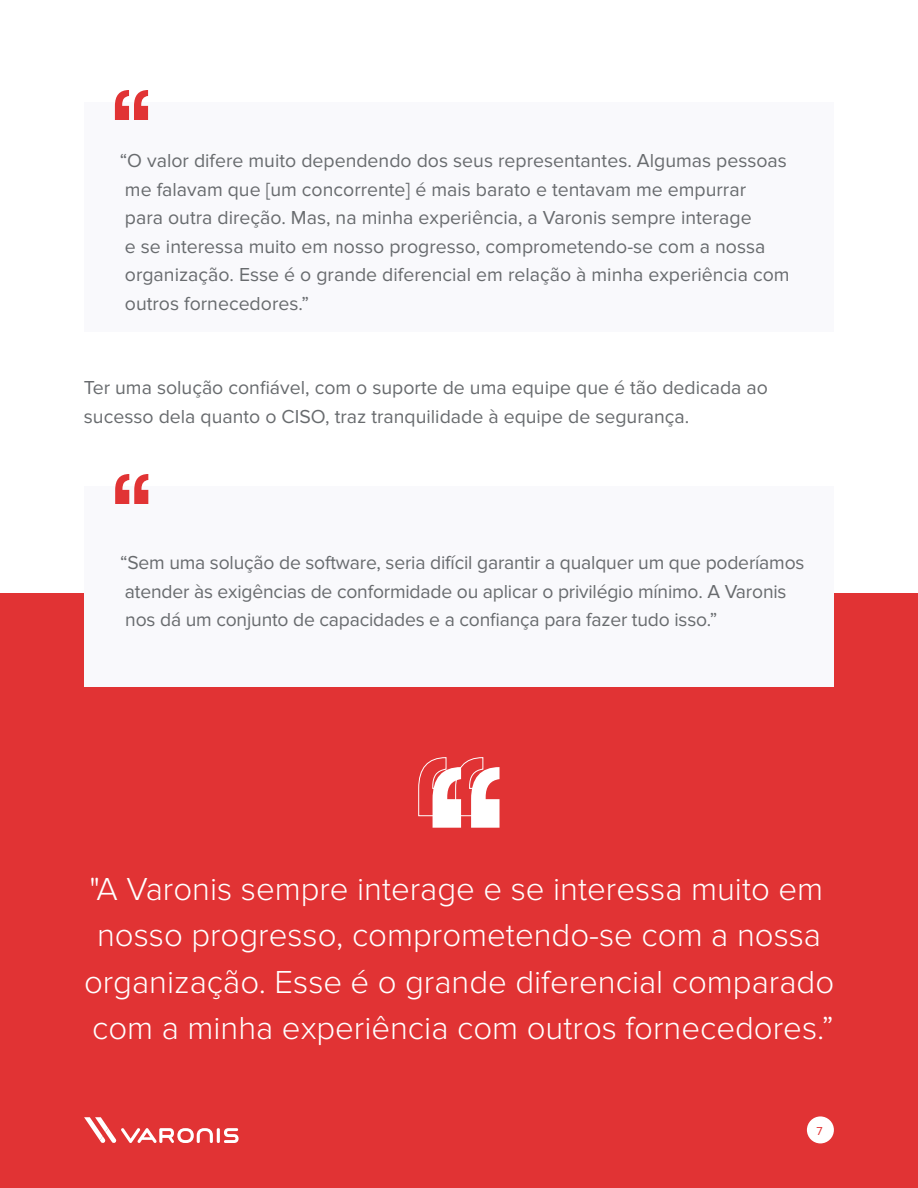
<style>
.page{position:relative;width:918px;height:1188px;background:#fff}
.page>*{position:absolute;margin:0;border:0;box-sizing:border-box;transform-origin:0 0}
.t1{font:300 33px/46.5px "Proxima Nova";color:#fff;text-align:center}
.t2{font:19.5px/28.5px "Proxima Nova";color:#686b6e}
.t3{font:12px "Proxima Nova";color:#e13334}
</style>
<div class="page">
<div style="left:0;top:594px;width:918px;height:594px;background:#e13334"></div>
<svg style="left:418px;top:757px;width:82px;height:71px"></svg>
<div style="left:84px;top:102px;width:750px;height:230px;background:#f9f9fc"></div>
<div style="left:84px;top:486px;width:750px;height:201px;background:#f9f9fc"></div>
<svg style="left:115px;top:90px;width:33px;height:30px"></svg>
<svg style="left:115px;top:474px;width:33px;height:30px"></svg>
<div style="left:807px;top:1116px;width:27px;height:27px;background:#fff;border-radius:50%"></div>
<hr style="left:217px;top:1128px;width:3px;height:15px;background:#fff;border-radius:2px">
<svg style="left:224px;top:1128px;width:15px;height:15px"></svg>
<svg style="left:84px;top:1117px;width:129px;height:26px"></svg>
<p class="t2" style="left:120px;top:147px;width:671px">“O valor difere muito dependendo dos seus representantes. Algumas pessoas me falavam que [um concorrente] é mais barato e tentavam me empurrar<br>para outra direção. Mas, na minha experiência, a Varonis sempre interage<br>e se interessa muito em nosso progresso, comprometendo-se com a nossa organização. Esse é o grande diferencial em relação à minha experiência com outros fornecedores.”</p>
<p class="t2" style="left:84px;top:374px;width:686px">Ter uma solução confiável, com o suporte de uma equipe que é tão dedicada ao sucesso dela quanto o CISO, traz tranquilidade à equipe de segurança.</p>
<p class="t2" style="left:120px;top:549px;width:686px">“Sem uma solução de software, seria difícil garantir a qualquer um que poderíamos atender às exigências de conformidade ou aplicar o privilégio mínimo. A Varonis nos dá um conjunto de capacidades e a confiança para fazer tudo isso.”</p>
<h1 class="t1" style="left:84px;top:867px;width:752px">"A Varonis sempre interage e se interessa muito em nosso progresso, comprometendo-se com a nossa organização. Esse é o grande diferencial comparado com a minha experiência com outros fornecedores.”</h1>
<p class="t3" style="left:817px;top:1124px;width:8px">7</p>
</div>
